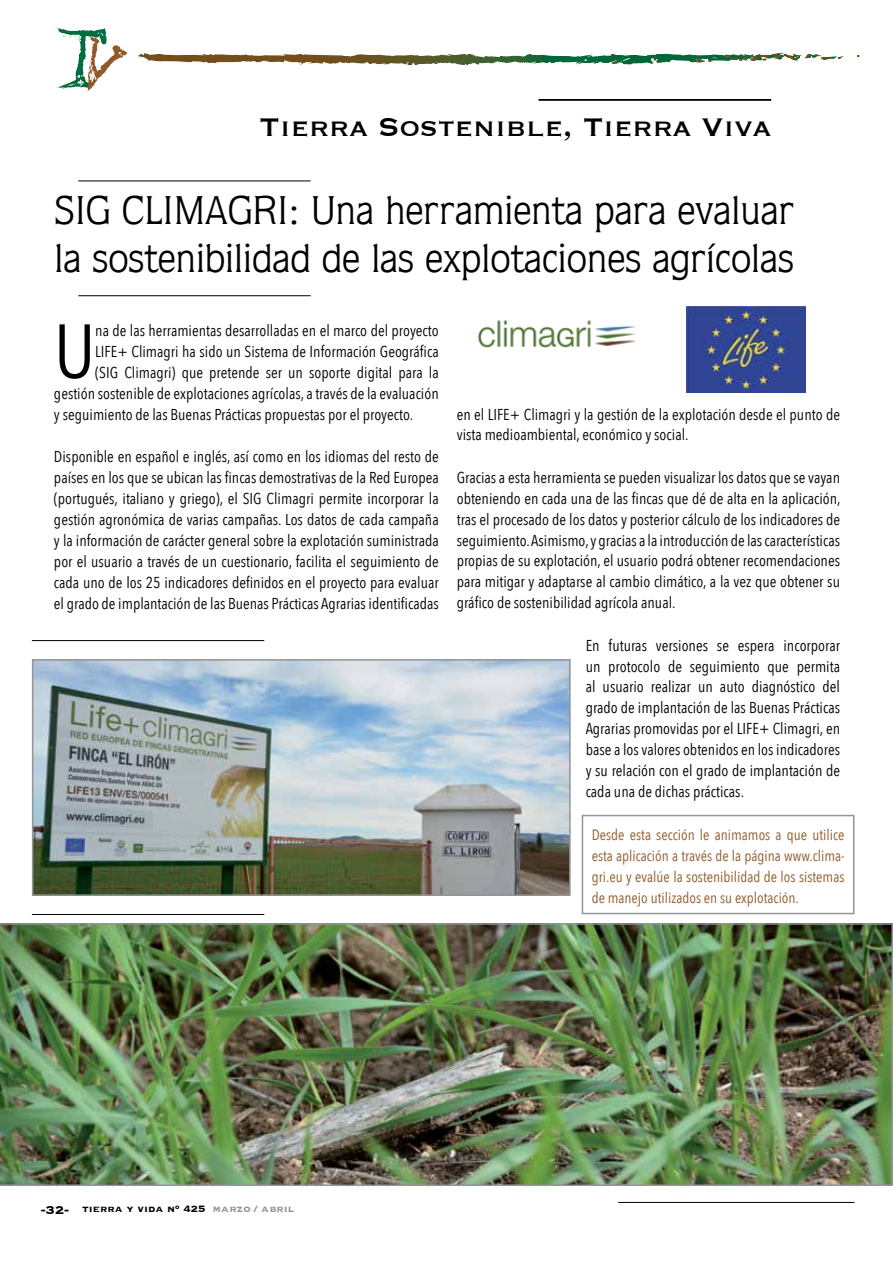
<style>
.page{position:relative;width:893px;height:1263px;background:#fff}
.page>*{position:absolute;margin:0;border:0;box-sizing:border-box;transform-origin:0 0}
.t1{font:75px "Avenir Next Condensed";color:#000}
.t2{font:40.5px/48px "Quorum Std";color:#000}
.t3{font:33px "Copperplate";color:#000}
.t4{font:15.75px/21px "Avenir Next Condensed";color:#000;text-align:justify}
.t5{font:15px/21px "Avenir Next Condensed";color:#905a27;text-align:justify}
.t6{font:700 12px "Copperplate";color:#000}
.s1{font-size:15px}
.s2{color:#939598}
</style>
<div class="page">
<svg style="left:54px;top:27px;width:790px;height:65px"></svg>
<hr style="left:539px;top:99px;width:232px;height:2px;background:#000">
<hr style="left:618px;top:1202px;width:236px;height:1px;background:#000">
<img style="left:0;top:923px;width:893px;height:263px">
<hr style="left:32px;top:914px;width:232px;height:1px;background:#000">
<hr style="left:32px;top:640px;width:232px;height:1px;background:#000">
<hr style="left:78px;top:181px;width:233px;height:1px;background:#000">
<hr style="left:78px;top:295px;width:233px;height:1px;background:#000">
<img style="left:35px;top:662px;width:533px;height:231px">
<div style="left:32px;top:659px;width:539px;height:237px;border:2px solid #939598"></div>
<img style="left:687px;top:307px;width:118px;height:86px">
<img style="left:477px;top:320px;width:157px;height:28px">
<div style="left:582px;top:815px;width:272px;height:99px;border:2px solid #939598"></div>
<h3 class="t3" style="left:260px;top:105px;width:513px">Tierra Sostenible, Tierra Viva</h3>
<h2 class="t2" style="left:54px;top:186px;width:741px">SIG CLIMAGRI: Una herramienta para evaluar la sostenibilidad de las explotaciones agrícolas</h2>
<h1 class="t1" style="left:54px;top:287px;width:43px">U</h1>
<p class="t4" style="left:95px;top:319px;width:345px">na de las herramientas desarrolladas en el marco del proyecto</p>
<p class="t4" style="left:95px;top:340px;width:345px">LIFE+ Climagri ha sido un Sistema de Información Geográfica</p>
<p class="t4" style="left:95px;top:361px;width:345px">(SIG Climagri) que pretende ser un soporte digital para la</p>
<p class="t4" style="left:54px;top:382px;width:386px">gestión sostenible de explotaciones agrícolas, a través de la evaluación</p>
<p class="t4" style="left:54px;top:403px;width:361px">y seguimiento de las Buenas Prácticas propuestas por el proyecto.</p>
<p class="t4" style="left:54px;top:445px;width:386px">Disponible en español e inglés, así como en los idiomas del resto de países en los que se ubican las fincas demostrativas de la Red Europea (portugués, italiano y griego), el SIG Climagri permite incorporar la gestión agronómica de varias campañas. Los datos de cada campaña y la información de carácter general sobre la explotación suministrada por el usuario a través de un cuestionario, facilita el seguimiento de cada uno de los 25 indicadores definidos en el proyecto para evaluar el grado de implantación de las Buenas Prácticas Agrarias identificadas</p>
<p class="t4" style="left:457px;top:403px;width:385px">en el LIFE+ Climagri y la gestión de la explotación desde el punto de vista medioambiental, económico y social.</p>
<p class="t4" style="left:457px;top:466px;width:385px">Gracias a esta herramienta se pueden visualizar los datos que se vayan obteniendo en cada una de las fincas que dé de alta en la aplicación, tras el procesado de los datos y posterior cálculo de los indicadores de seguimiento. Asimismo, y gracias a la introducción de las características propias de su explotación, el usuario podrá obtener recomendaciones para mitigar y adaptarse al cambio climático, a la vez que obtener su gráfico de sostenibilidad agrícola anual.</p>
<p class="t4" style="left:586px;top:634px;width:256px">En futuras versiones se espera incorporar un protocolo de seguimiento que permita al usuario realizar un auto diagnóstico del grado de implantación de las Buenas Prácticas Agrarias promovidas por el LIFE+ Climagri, en base a los valores obtenidos en los indicadores y su relación con el grado de implantación de cada una de dichas prácticas.</p>
<p class="t5" style="left:592px;top:823px;width:254px">Desde esta sección le animamos a que utilice esta aplicación a través de la página www.clima&shy;gri.eu y evalúe la sostenibilidad de los sistemas de manejo utilizados en su explotación.</p>
<p class="t6" style="left:41px;top:1201px;width:255px"><span class="s1">-32-</span> tierra y vida nº 425 <span class="s2">marzo / abril</span></p>
</div>
